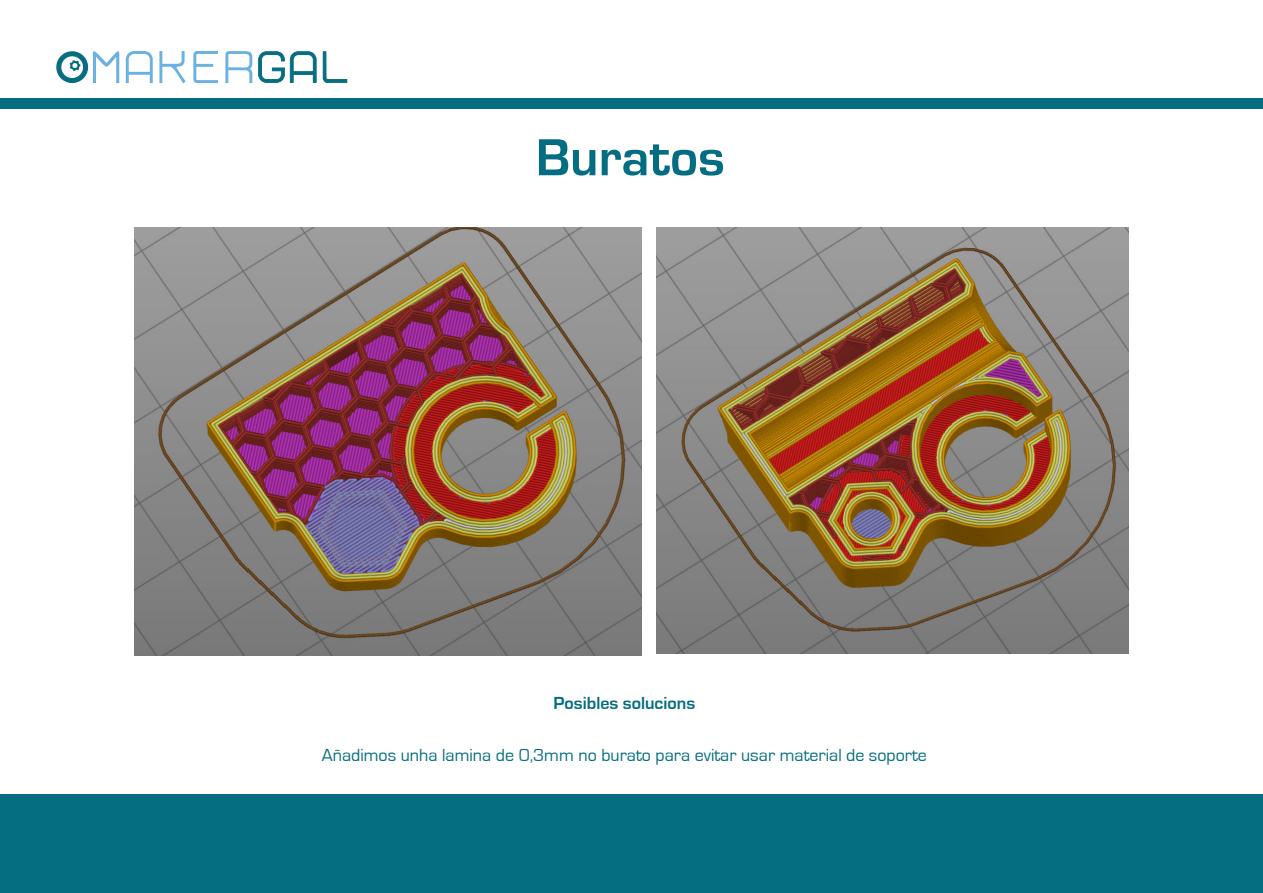
<style>
.page{position:relative;width:1263px;height:893px;background:#fff}
.page>*{position:absolute;margin:0;border:0;box-sizing:border-box;transform-origin:0 0}
.t1{font:700 54px "Eurostile";color:#046d81}
.t2{font:18px "Eurostile";color:#046d81}
.t3{font:700 18px "Eurostile";color:#046d81}
</style>
<div class="page">
<svg style="left:258px;top:51px;width:89px;height:32px"></svg>
<svg style="left:56px;top:51px;width:196px;height:33px"></svg>
<div style="left:0;top:98px;width:1263px;height:11px;background:#066e81"></div>
<div style="left:0;top:794px;width:1263px;height:99px;background:#066e81"></div>
<img style="left:134px;top:227px;width:507px;height:428px">
<img style="left:657px;top:227px;width:472px;height:427px">
<p class="t1" style="left:536px;top:128px;width:191px">Buratos</p>
<p class="t3" style="left:554px;top:693px;width:143px">Posibles solucions</p>
<p class="t2" style="left:322px;top:745px;width:607px">Añadimos unha lamina de 0,3mm no burato para evitar usar material de soporte</p>
</div>
